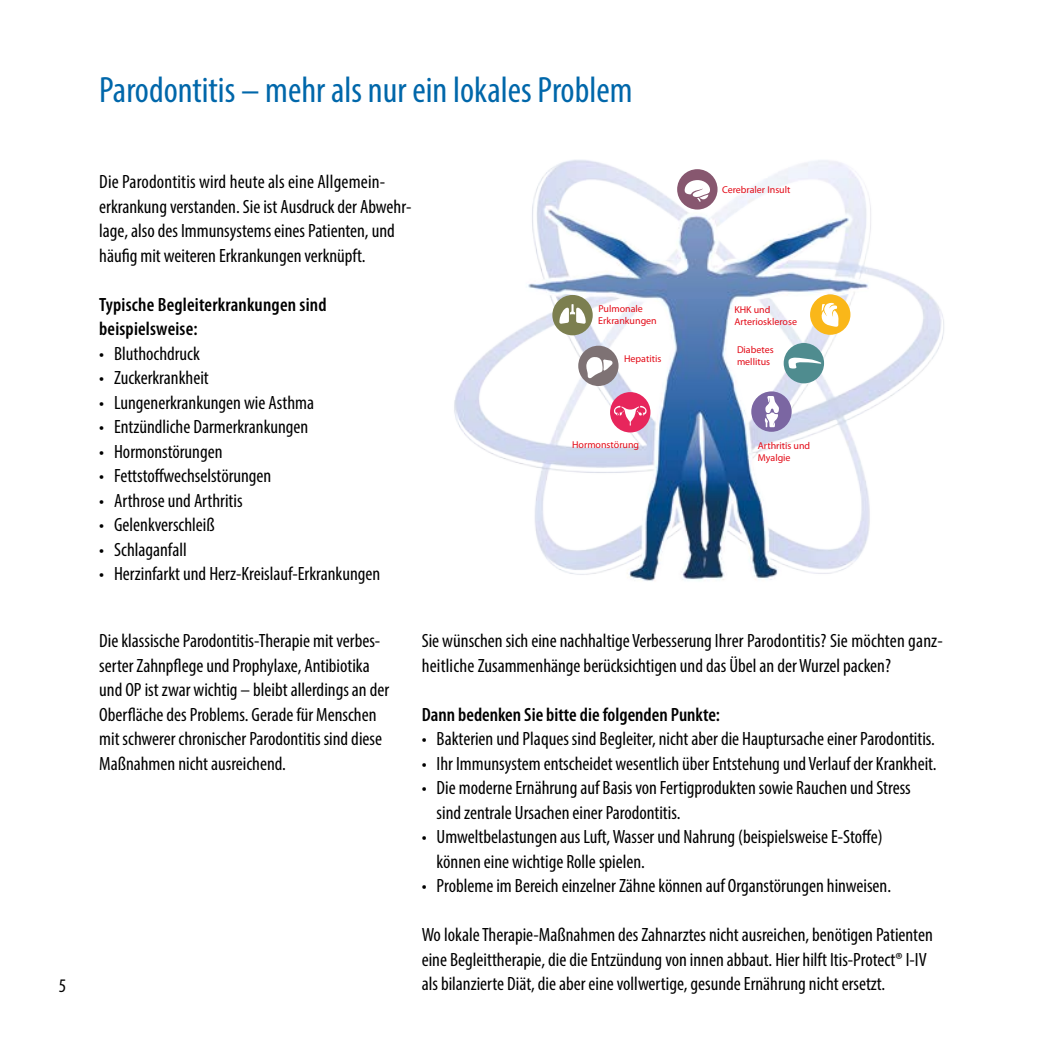
<style>
.page{position:relative;width:1042px;height:1042px;background:#fff}
.page>*{position:absolute;margin:0;border:0;box-sizing:border-box;transform-origin:0 0}
.FT{font:condensed 36.75px "Myriad Pro";color:#0067aa}
.FT-2{font:condensed 19.25px/24.5px "Myriad Pro";color:#000}
.FT-3{font:600 condensed 19.25px "Myriad Pro";letter-spacing:.005em;color:#000}
.t1{font:9.97px/11.9px "Myriad Pro";color:#e30a17}
</style>
<div class="page">
<img style="left:454px;top:160px;width:490px;height:421px">
<div style="left:610px;top:392px;width:40px;height:40px;background:#e7265c;border-radius:50%"></div>
<svg style="left:614px;top:406px;width:33px;height:20px"></svg>
<div style="left:677px;top:169px;width:40px;height:41px;background:#87576f;border-radius:50%"></div>
<svg style="left:684px;top:180px;width:26px;height:22px"></svg>
<div style="left:552px;top:295px;width:41px;height:40px;background:#7c7f50;border-radius:50%"></div>
<svg style="left:559px;top:304px;width:27px;height:20px"></svg>
<div style="left:751px;top:391px;width:40px;height:41px;background:#7b66a2;border-radius:50%"></div>
<svg style="left:764px;top:396px;width:15px;height:31px"></svg>
<div style="left:783px;top:343px;width:41px;height:40px;background:#4f8c8f;border-radius:50%"></div>
<svg style="left:788px;top:358px;width:33px;height:11px"></svg>
<div style="left:810px;top:294px;width:40px;height:41px;background:#fab719;border-radius:50%"></div>
<svg style="left:821px;top:302px;width:18px;height:25px"></svg>
<div style="left:578px;top:346px;width:40px;height:40px;background:#7e7274;border-radius:50%"></div>
<svg style="left:586px;top:357px;width:27px;height:22px"></svg>
<p class="FT-2" style="left:59px;top:973px;width:9px">5</p>
<p class="FT" style="left:99px;top:68px;width:535px">Parodontitis – mehr als nur ein lokales Problem</p>
<p class="FT-2" style="left:99px;top:169px;width:314px">Die Parodontitis wird heute als eine Allgemein&shy;erkrankung verstanden. Sie ist Ausdruck der Abwehr&shy;lage, also des Immunsystems eines Patienten, und häufig mit weiteren Erkrankungen verknüpft.</p>
<p class="FT-3" style="left:99px;top:292px;width:229px">Typische Begleiterkrankungen sind</p>
<p class="FT-3" style="left:99px;top:317px;width:100px">beispielsweise:</p>
<p class="FT-2" style="left:99px;top:341px;width:102px">• Bluthochdruck</p>
<p class="FT-2" style="left:99px;top:365px;width:111px">• Zuckerkrankheit</p>
<p class="FT-2" style="left:99px;top:390px;width:216px">• Lungenerkrankungen wie Asthma</p>
<p class="FT-2" style="left:99px;top:414px;width:211px">• Entzündliche Darmerkrankungen</p>
<p class="FT-2" style="left:99px;top:439px;width:125px">• Hormonstörungen</p>
<p class="FT-2" style="left:99px;top:463px;width:174px">• Fettstoffwechselstörungen</p>
<p class="FT-2" style="left:99px;top:488px;width:145px">• Arthrose und Arthritis</p>
<p class="FT-2" style="left:99px;top:512px;width:117px">• Gelenkverschleiß</p>
<p class="FT-2" style="left:99px;top:537px;width:89px">• Schlaganfall</p>
<p class="FT-2" style="left:99px;top:561px;width:282px">• Herzinfarkt und Herz-Kreislauf-Erkrankungen</p>
<p class="t1" style="left:598px;top:303px;width:60px">Pulmonale<br>Erkrankungen</p>
<p class="t1" style="left:624px;top:352px;width:39px">Hepatitis</p>
<p class="t1" style="left:572px;top:439px;width:69px">Hormonstörung</p>
<p class="t1" style="left:722px;top:184px;width:70px">Cerebraler Insult</p>
<p class="t1" style="left:734px;top:303px;width:64px">KHK und<br>Arteriosklerose</p>
<p class="t1" style="left:737px;top:343px;width:38px">Diabetes mellitus</p>
<p class="t1" style="left:758px;top:440px;width:54px">Arthritis und<br>Myalgie</p>
<p class="FT-2" style="left:99px;top:628px;width:291px">Die klassische Parodontitis-Therapie mit verbes&shy;serter Zahnpflege und Prophylaxe, Antibiotika und OP ist zwar wichtig – bleibt allerdings an der Oberfläche des Problems. Gerade für Menschen mit schwerer chronischer Parodontitis sind diese Maßnahmen nicht ausreichend.</p>
<p class="FT-2" style="left:422px;top:628px;width:523px">Sie wünschen sich eine nachhaltige Verbesserung Ihrer Parodontitis? Sie möchten ganz&shy;heitliche Zusammenhänge berücksichtigen und das Übel an der Wurzel packen?</p>
<p class="FT-3" style="left:422px;top:702px;width:300px">Dann bedenken Sie bitte die folgenden Punkte:</p>
<p class="FT-2" style="left:422px;top:726px;width:515px">• Bakterien und Plaques sind Begleiter, nicht aber die Hauptursache einer Parodontitis.</p>
<p class="FT-2" style="left:422px;top:751px;width:516px">• Ihr Immunsystem entscheidet wesentlich über Entstehung und Verlauf der Krankheit.</p>
<p class="FT-2" style="left:422px;top:775px;width:490px">• Die moderne Ernährung auf Basis von Fertigprodukten sowie Rauchen und Stress</p>
<p class="FT-2" style="left:437px;top:800px;width:245px">sind zentrale Ursachen einer Parodontitis.</p>
<p class="FT-2" style="left:422px;top:824px;width:462px">• Umweltbelastungen aus Luft, Wasser und Nahrung (beispielsweise E-Stoffe)</p>
<p class="FT-2" style="left:437px;top:849px;width:210px">können eine wichtige Rolle spielen.</p>
<p class="FT-2" style="left:422px;top:873px;width:471px">• Probleme im Bereich einzelner Zähne können auf Organstörungen hinweisen.</p>
<p class="FT-2" style="left:422px;top:922px;width:512px">Wo lokale Therapie-Maßnahmen des Zahnarztes nicht ausreichen, benötigen Patienten eine Begleittherapie, die die Entzündung von innen abbaut. Hier hilft Itis-Protect® I-IV als bilanzierte Diät, die aber eine vollwertige, gesunde Ernährung nicht ersetzt.</p>
</div>
